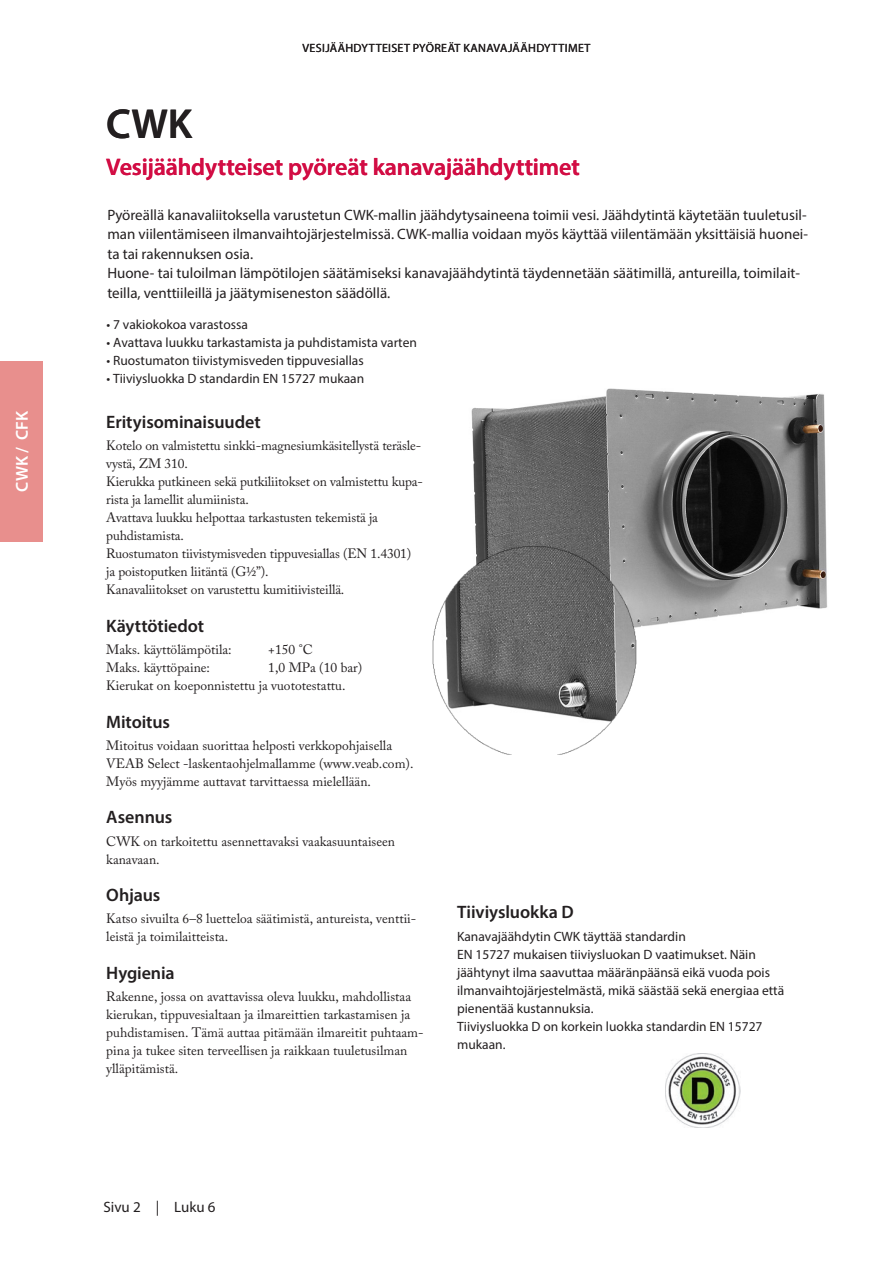
<style>
.page{position:relative;width:893px;height:1263px;background:#fff}
.page>*{position:absolute;margin:0;border:0;box-sizing:border-box;transform-origin:0 0}
.Rubrik_-_Svart{font:600 42px "Myriad Pro";color:#231f20}
.Mell2_-_Röd{font:600 24px "Myriad Pro";letter-spacing:-.01em;color:#d20d44}
.Mell_-_Svart{font:600 18px "Myriad Pro";letter-spacing:-.005em;color:#231f20}
.t1{font:600 17.25px "Myriad Pro";letter-spacing:-.01em;color:#fff}
.Ingress{font:15px/19.5px "Myriad Pro";color:#231f20}
.bröd{font:13.5px/18px "Adobe Caslon Pro";color:#231f20}
.bröd-2{font:13.5px/18px "Myriad Pro";color:#231f20}
.Punktlista{font:13.5px "Myriad Pro";color:#231f20}
.TOP{font:12px "Myriad Pro";letter-spacing:.03em;color:#231f20}
</style>
<div class="page">
<img style="left:471px;top:388px;width:357px;height:277px">
<img style="left:665px;top:1053px;width:75px;height:74px">
<img style="left:432px;top:546px;width:204px;height:208px">
<div style="left:0;top:361px;width:43px;height:180px;background:#e88f8d"></div>
<p class="t1" style="left:11px;top:492px;width:82px;rotate:-90deg">CWK / CFK</p>
<p class="TOP" style="left:303px;top:40px;width:289px">VESIJÄÄHDYTTEISET PYÖREÄT KANAVAJÄÄHDYTTIMET</p>
<p class="Rubrik_-_Svart" style="left:106px;top:97px;width:88px">CWK</p>
<p class="Mell2_-_Röd" style="left:106px;top:151px;width:475px">Vesijäähdytteiset pyöreät kanavajäähdyttimet</p>
<p class="Ingress" style="left:107px;top:205px;width:702px">Pyöreällä kanavaliitoksella varustetun CWK-mallin jäähdytysaineena toimii vesi. Jäähdytintä käytetään tuuletusil&shy;man viilentämiseen ilmanvaihtojärjestelmissä. CWK-mallia voidaan myös käyttää viilentämään yksittäisiä huonei&shy;ta tai rakennuksen osia.<br>Huone- tai tuloilman lämpötilojen säätämiseksi kanavajäähdytintä täydennetään säätimillä, antureilla, toimilait&shy;teilla, venttiileillä ja jäätymiseneston säädöllä.</p>
<p class="Punktlista" style="left:106px;top:316px;width:143px">• 7 vakiokokoa varastossa</p>
<p class="Punktlista" style="left:106px;top:334px;width:312px">• Avattava luukku tarkastamista ja puhdistamista varten</p>
<p class="Punktlista" style="left:106px;top:352px;width:259px">• Ruostumaton tiivistymisveden tippuvesiallas</p>
<p class="Punktlista" style="left:106px;top:370px;width:259px">• Tiiviysluokka D standardin EN 15727 mukaan</p>
<p class="Mell_-_Svart" style="left:106px;top:411px;width:156px">Erityisominaisuudet</p>
<p class="bröd" style="left:106px;top:437px;width:318px">Kotelo on valmistettu sinkki-magnesiumkäsitellystä teräsle&shy;vystä, ZM 310.<br>Kierukka putkineen sekä putkiliitokset on valmistettu kupa&shy;rista ja lamellit alumiinista.</p>
<p class="bröd" style="left:106px;top:509px;width:307px">Avattava luukku helpottaa tarkastusten tekemistä ja puhdistamista.<br>Ruostumaton tiivistymisveden tippuvesiallas (EN 1.4301) ja poistoputken liitäntä (G½”).<br>Kanavaliitokset on varustettu kumitiivisteillä.</p>
<p class="Mell_-_Svart" style="left:106px;top:614px;width:99px">Käyttötiedot</p>
<p class="bröd" style="left:106px;top:640px;width:127px">Maks. käyttölämpötila:</p>
<p class="bröd" style="left:268px;top:640px;width:46px">+150 °C</p>
<p class="bröd" style="left:106px;top:658px;width:105px">Maks. käyttöpaine:</p>
<p class="bröd" style="left:268px;top:658px;width:96px">1,0 MPa (10 bar)</p>
<p class="bröd" style="left:106px;top:676px;width:241px">Kierukat on koeponnistettu ja vuototestattu.</p>
<p class="Mell_-_Svart" style="left:106px;top:710px;width:65px">Mitoitus</p>
<p class="bröd" style="left:106px;top:736px;width:309px">Mitoitus voidaan suorittaa helposti verkkopohjaisella<br>VEAB Select -laskentaohjelmallamme (www.veab.com).</p>
<p class="bröd" style="left:106px;top:772px;width:266px">Myös myyjämme auttavat tarvittaessa mielellään.</p>
<p class="Mell_-_Svart" style="left:106px;top:806px;width:68px">Asennus</p>
<p class="bröd" style="left:106px;top:832px;width:290px">CWK on tarkoitettu asennettavaksi vaakasuuntaiseen kanavaan.</p>
<p class="Mell_-_Svart" style="left:106px;top:884px;width:56px">Ohjaus</p>
<p class="bröd" style="left:106px;top:910px;width:312px">Katso sivuilta 6–8 luetteloa säätimistä, antureista, venttii&shy;leistä ja toimilaitteista.</p>
<p class="Mell_-_Svart" style="left:106px;top:961px;width:70px">Hygienia</p>
<p class="bröd" style="left:106px;top:987px;width:319px">Rakenne, jossa on avattavissa oleva luukku, mahdollistaa kierukan, tippuvesialtaan ja ilmareittien tarkastamisen ja puhdistamisen. Tämä auttaa pitämään ilmareitit puhtaam&shy;pina ja tukee siten terveellisen ja raikkaan tuuletusilman ylläpitämistä.</p>
<p class="Mell_-_Svart" style="left:457px;top:901px;width:118px">Tiiviysluokka D</p>
<p class="bröd-2" style="left:457px;top:927px;width:329px">Kanavajäähdytin CWK täyttää standardin<br>EN 15727 mukaisen tiiviysluokan D vaatimukset. Näin jäähtynyt ilma saavuttaa määränpäänsä eikä vuoda pois ilmanvaihtojärjestelmästä, mikä säästää sekä energiaa että pienentää kustannuksia.</p>
<p class="bröd-2" style="left:457px;top:1017px;width:307px">Tiiviysluokka D on korkein luokka standardin EN 15727 mukaan.</p>
<p class="Ingress" style="left:103px;top:1197px;width:114px">Sivu 2 | Luku 6</p>
</div>
